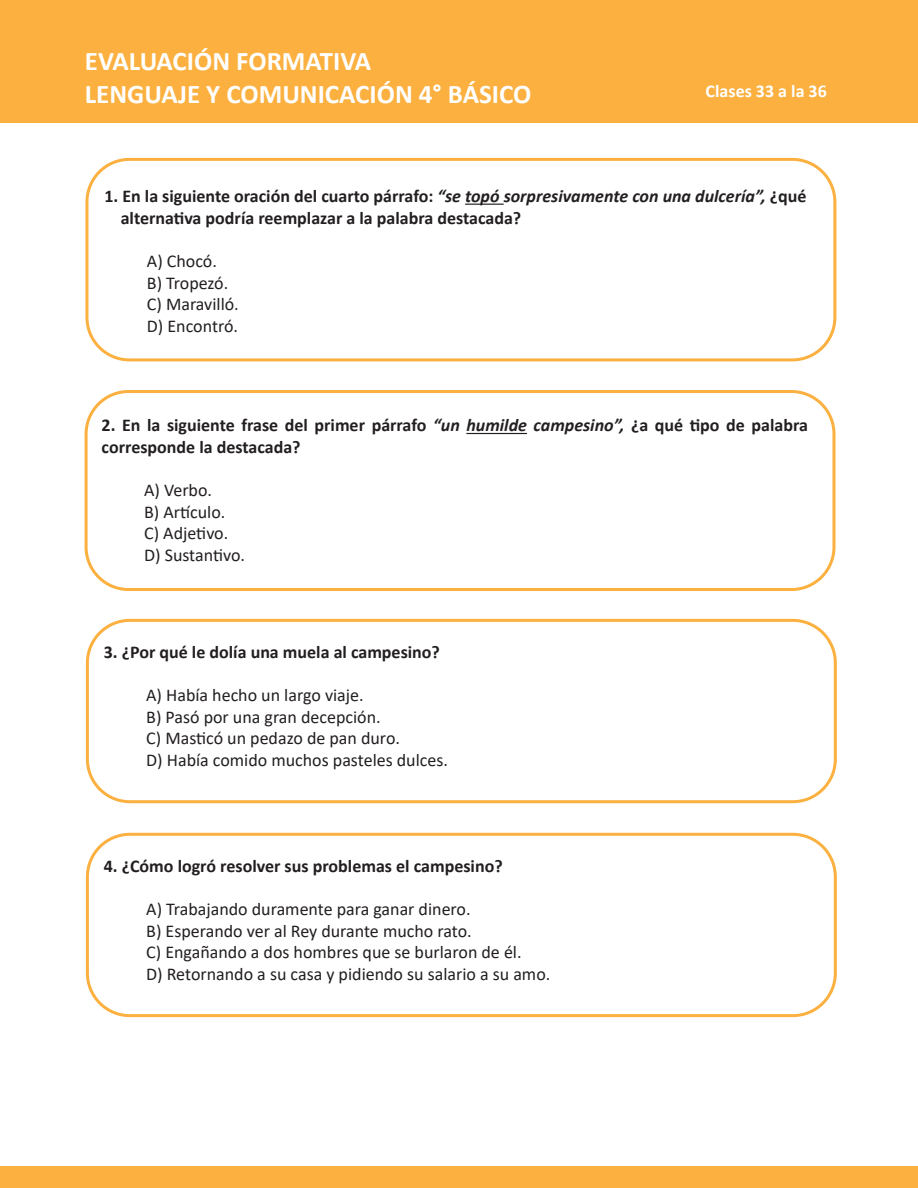
<style>
.page{position:relative;width:918px;height:1188px;background:#fff}
.page>*{position:absolute;margin:0;border:0;box-sizing:border-box;transform-origin:0 0}
.t1{font:700 27px/32.4px "Calibri";color:#fff}
.t2{font:18px "Calibri";color:#231f20}
.t3{font:700 18px/21.6px "Calibri";color:#231f20}
.t4{font:700 18px "Calibri";color:#fff}
.s1{font-style:italic}
</style>
<div class="page">
<div style="left:85px;top:158px;width:751px;height:203px;border:3px solid #fbb03f;border-radius:43px"></div>
<hr style="left:465px;top:204px;width:39px;height:1px;background:#231f20">
<div style="left:85px;top:390px;width:751px;height:201px;border:3px solid #fbb03f;border-radius:43px"></div>
<div style="left:86px;top:619px;width:751px;height:184px;border:3px solid #fbb03f;border-radius:43px"></div>
<div style="left:86px;top:833px;width:751px;height:184px;border:3px solid #fbb03f;border-radius:43px"></div>
<hr style="left:466px;top:433px;width:61px;height:1px;background:#231f20">
<div style="left:0;top:1167px;width:918px;height:21px;background:#fbb03f"></div>
<div style="left:0;top:0;width:918px;height:122px;background:#fbb03f"></div>
<h1 class="t1" style="left:85px;top:45px;width:448px">EVALUACIÓN FORMATIVA<br>LENGUAJE Y COMUNICACIÓN 4° BÁSICO</h1>
<p class="t4" style="left:706px;top:79px;width:123px">Clases 33 a la 36</p>
<p class="t3" style="left:104px;top:185px;width:704px">1. En la siguiente oración del cuarto párrafo: <span class="s1">“se topó sorpresivamente con una dulcería”,</span> ¿qué</p>
<p class="t3" style="left:121px;top:207px;width:402px">alternativa podría reemplazar a la palabra destacada?</p>
<p class="t2" style="left:147px;top:248px;width:71px">A) Chocó.</p>
<p class="t2" style="left:147px;top:270px;width:83px">B) Tropezó.</p>
<p class="t2" style="left:147px;top:292px;width:93px">C) Maravilló.</p>
<p class="t2" style="left:147px;top:313px;width:93px">D) Encontró.</p>
<p class="t3" style="left:102px;top:414px;width:708px">2. En la siguiente frase del primer párrafo <span class="s1">“un humilde campesino”,</span> ¿a qué tipo de palabra corresponde la destacada?</p>
<p class="t2" style="left:144px;top:478px;width:69px">A) Verbo.</p>
<p class="t2" style="left:144px;top:499px;width:83px">B) Artículo.</p>
<p class="t2" style="left:144px;top:521px;width:86px">C) Adjetivo.</p>
<p class="t2" style="left:144px;top:543px;width:102px">D) Sustantivo.</p>
<p class="t3" style="left:104px;top:641px;width:338px">3. ¿Por qué le dolía una muela al campesino?</p>
<p class="t2" style="left:146px;top:683px;width:219px">A) Había hecho un largo viaje.</p>
<p class="t2" style="left:146px;top:704px;width:236px">B) Pasó por una gran decepción.</p>
<p class="t2" style="left:146px;top:726px;width:255px">C) Masticó un pedazo de pan duro.</p>
<p class="t2" style="left:146px;top:747px;width:303px">D) Había comido muchos pasteles dulces.</p>
<p class="t3" style="left:104px;top:855px;width:400px">4. ¿Cómo logró resolver sus problemas el campesino?</p>
<p class="t2" style="left:146px;top:896px;width:326px">A) Trabajando duramente para ganar dinero.</p>
<p class="t2" style="left:146px;top:918px;width:327px">B) Esperando ver al Rey durante mucho rato.</p>
<p class="t2" style="left:146px;top:940px;width:377px">C) Engañando a dos hombres que se burlaron de él.</p>
<p class="t2" style="left:146px;top:961px;width:406px">D) Retornando a su casa y pidiendo su salario a su amo.</p>
</div>
